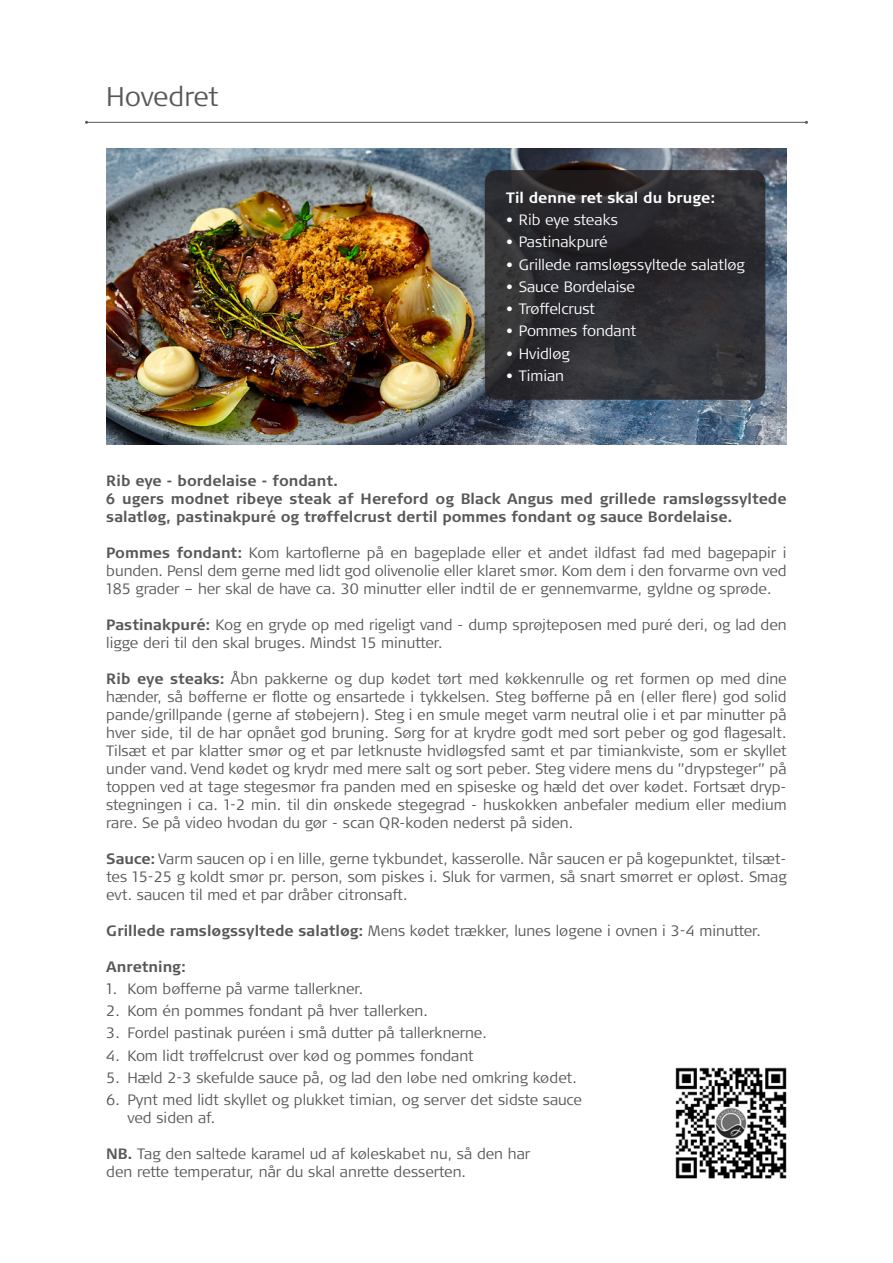
<style>
.page{position:relative;width:893px;height:1263px;background:#fff}
.page>*{position:absolute;margin:0;border:0;box-sizing:border-box;transform-origin:0 0}
.t1{font:300 27px "Signa OT";letter-spacing:-.01em;color:#57585a}
.t2{font:300 15px/18px "Signa OT";color:#57585a;text-align:justify}
.t3{font:700 15px/18px "Signa OT";color:#57585a}
.t4{font:300 15px "Signa OT";color:#fff}
.t5{font:700 15px "Signa OT";color:#fff}
.t6{font:300 15px "Signa OT";letter-spacing:-.02em;color:#fff}
.s1{font-weight:700}
</style>
<div class="page">
<hr style="left:87px;top:122px;width:719px;height:1px;background:#57585a">
<img style="left:106px;top:149px;width:681px;height:295px">
<svg style="left:485px;top:170px;width:280px;height:230px;background:#2d2d31"></svg>
<img style="left:675px;top:1067px;width:112px;height:112px">
<p class="t1" style="left:106px;top:81px;width:114px">Hovedret</p>
<p class="t5" style="left:506px;top:189px;width:211px">Til denne ret skal du bruge:</p>
<p class="t4" style="left:506px;top:211px;width:113px">• Rib eye steaks</p>
<p class="t4" style="left:506px;top:234px;width:103px">• Pastinakpuré</p>
<p class="t4" style="left:506px;top:256px;width:240px">• Grillede ramsløgssyltede salatløg</p>
<p class="t4" style="left:506px;top:278px;width:130px">• Sauce Bordelaise</p>
<p class="t6" style="left:506px;top:300px;width:90px">• Trøffelcrust</p>
<p class="t4" style="left:506px;top:323px;width:132px">• Pommes fondant</p>
<p class="t4" style="left:506px;top:345px;width:65px">• Hvidløg</p>
<p class="t4" style="left:506px;top:367px;width:60px">• Timian</p>
<p class="t3" style="left:106px;top:471px;width:233px">Rib eye - bordelaise - fondant.</p>
<p class="t3" style="left:106px;top:489px;width:682px">6 ugers modnet ribeye steak af Hereford og Black Angus med grillede ramsløgssyltede salatløg, pastinakpuré og trøffelcrust dertil pommes fondant og sauce Bordelaise.</p>
<p class="t2" style="left:106px;top:543px;width:682px"><span class="s1">Pommes fondant:</span> Kom kartoflerne på en bageplade eller et andet ildfast fad med bagepapir i bunden. Pensl dem gerne med lidt god olivenolie eller klaret smør. Kom dem i den forvarme ovn ved 185 grader – her skal de have ca. 30 minutter eller indtil de er gennemvarme, gyldne og sprøde.</p>
<p class="t2" style="left:106px;top:615px;width:682px"><span class="s1">Pastinakpuré:</span> Kog en gryde op med rigeligt vand - dump sprøjteposen med puré deri, og lad den ligge deri til den skal bruges. Mindst 15 minutter.</p>
<p class="t2" style="left:106px;top:669px;width:682px"><span class="s1">Rib eye steaks:</span> Åbn pakkerne og dup kødet tørt med køkkenrulle og ret formen op med dine hænder, så bøfferne er flotte og ensartede i tykkelsen. Steg bøfferne på en (eller flere) god solid pande/grillpande (gerne af støbejern). Steg i en smule meget varm neutral olie i et par minutter på hver side, til de har opnået god bruning. Sørg for at krydre godt med sort peber og god flagesalt.<br>Tilsæt et par klatter smør og et par letknuste hvidløgsfed samt et par timiankviste, som er skyllet under vand. Vend kødet og krydr med mere salt og sort peber. Steg videre mens du ”drypsteger” på toppen ved at tage stegesmør fra panden med en spiseske og hæld det over kødet. Fortsæt dryp&shy;stegningen i ca. 1-2 min. til din ønskede stegegrad - huskokken anbefaler medium eller medium rare. Se på video hvodan du gør - scan QR-koden nederst på siden.</p>
<p class="t2" style="left:106px;top:849px;width:682px"><span class="s1">Sauce:</span> Varm saucen op i en lille, gerne tykbundet, kasserolle. Når saucen er på kogepunktet, tilsæt&shy;tes 15-25 g koldt smør pr. person, som piskes i. Sluk for varmen, så snart smørret er opløst. Smag evt. saucen til med et par dråber citronsaft.</p>
<p class="t2" style="left:106px;top:921px;width:656px"><span class="s1">Grillede ramsløgssyltede salatløg:</span> Mens kødet trækker, lunes løgene i ovnen i 3-4 minutter.</p>
<p class="t3" style="left:106px;top:957px;width:81px">Anretning:</p>
<p class="t2" style="left:106px;top:980px;width:259px">1. Kom bøfferne på varme tallerkner.</p>
<p class="t2" style="left:106px;top:1002px;width:323px">2. Kom én pommes fondant på hver tallerken.</p>
<p class="t2" style="left:106px;top:1024px;width:382px">3. Fordel pastinak puréen i små dutter på tallerknerne.</p>
<p class="t2" style="left:106px;top:1046px;width:369px">4. Kom lidt trøffelcrust over kød og pommes fondant</p>
<p class="t2" style="left:106px;top:1069px;width:472px">5. Hæld 2-3 skefulde sauce på, og lad den løbe ned omkring kødet.</p>
<p class="t2" style="left:106px;top:1091px;width:477px">6. Pynt med lidt skyllet og plukket timian, og server det sidste sauce</p>
<p class="t2" style="left:128px;top:1109px;width:89px">ved siden af.</p>
<p class="t2" style="left:106px;top:1145px;width:426px"><span class="s1">NB.</span> Tag den saltede karamel ud af køleskabet nu, så den har</p>
<p class="t2" style="left:106px;top:1163px;width:361px">den rette temperatur, når du skal anrette desserten.</p>
</div>
